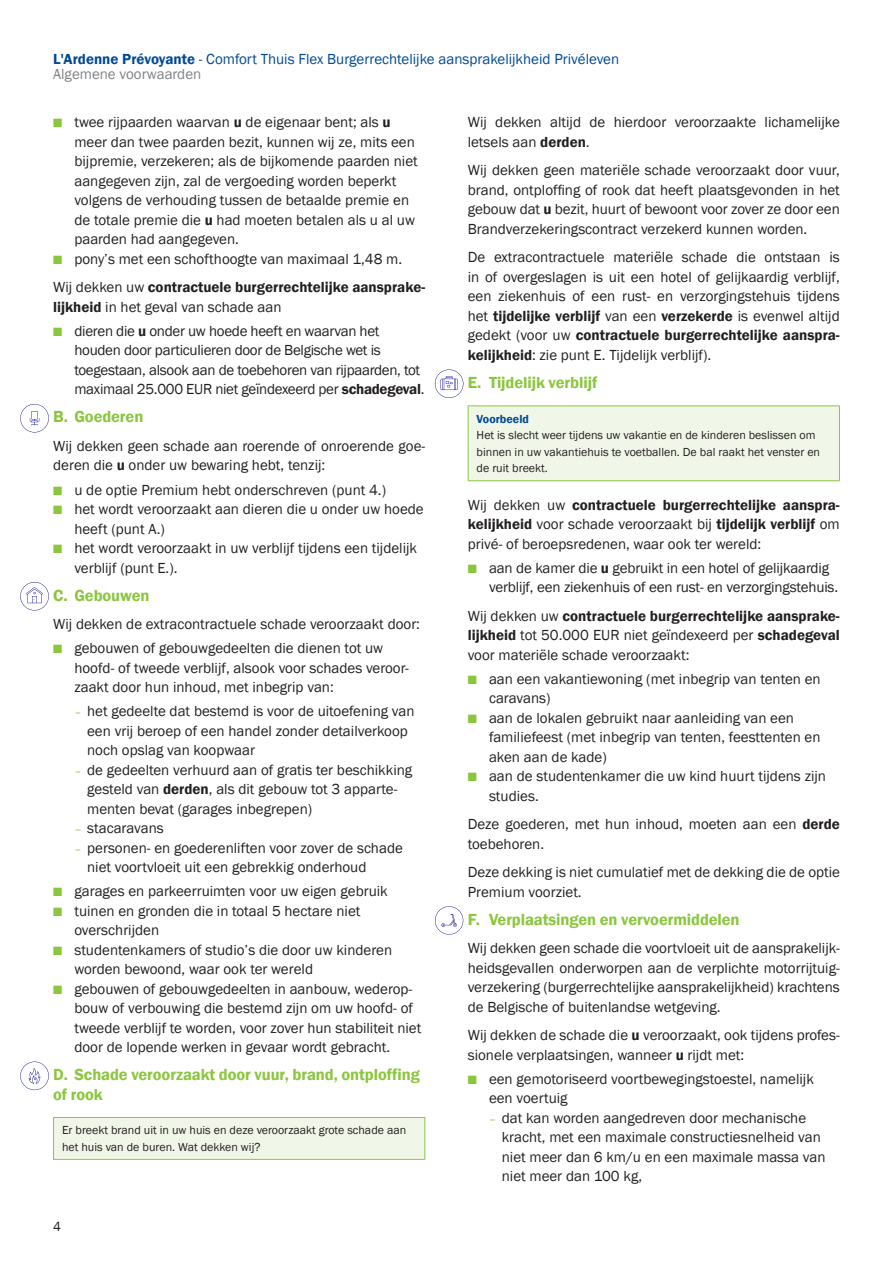
<style>
.page{position:relative;width:893px;height:1263px;background:#fff}
.page>*{position:absolute;margin:0;border:0;box-sizing:border-box;transform-origin:0 0}
.t1{font:600 16.5px/19.5px "Franklin Gothic";letter-spacing:-.005em;color:#8bc63e}
.P_-_Body{font:15px/19.5px "Franklin Gothic";color:#231f20}
.P_-_Body-2{font:15px/19.5px "Franklin Gothic";letter-spacing:-.02em;color:#231f20}
.t2{font:15px/15px "Franklin Gothic";color:#004994}
.P_-_Body-3{font:600 15px/19.5px "Franklin Gothic";color:#231f20}
.t3{font:13.5px "Franklin Gothic";color:#231f20}
.T_-_Body_tabel{font:12px/16.5px "Franklin Gothic";color:#231f20}
.T_-_Titel_blauw{font:600 12px "Franklin Gothic";color:#004994}
.s1{font-weight:600}
.s2{color:#808285}
.s3{color:#8bc63e}
.s4{font-size:12px;color:#8bc63e}
.s5{font-weight:400}
</style>
<div class="page">
<div style="left:468px;top:406px;width:371px;height:75px;background:#f1f7e8"></div>
<hr style="left:468px;top:405px;width:372px;height:1px;background:#8bc63e">
<hr style="left:468px;top:406px;width:1px;height:74px;background:#8bc63e">
<hr style="left:839px;top:406px;width:1px;height:74px;background:#8bc63e">
<hr style="left:468px;top:480px;width:372px;height:1px;background:#8bc63e">
<svg style="left:435px;top:369px;width:28px;height:29px"></svg>
<svg style="left:435px;top:906px;width:28px;height:29px"></svg>
<div style="left:54px;top:1117px;width:371px;height:42px;background:#f1f7e8"></div>
<hr style="left:53px;top:1117px;width:372px;height:1px;background:#8bc63e">
<hr style="left:53px;top:1118px;width:1px;height:41px;background:#8bc63e">
<hr style="left:424px;top:1118px;width:1px;height:41px;background:#8bc63e">
<hr style="left:53px;top:1159px;width:372px;height:1px;background:#8bc63e">
<svg style="left:20px;top:404px;width:29px;height:28px"></svg>
<svg style="left:20px;top:582px;width:29px;height:28px"></svg>
<svg style="left:20px;top:1061px;width:29px;height:29px"></svg>
<p class="t2" style="left:53px;top:51px;width:567px"><span class="s1">L'Ardenne Prévoyante</span> - Comfort Thuis Flex Burgerrechtelijke aansprakelijkheid Privéleven<br><span class="s2">Algemene voorwaarden</span></p>
<p class="P_-_Body" style="left:468px;top:113px;width:374px">Wij dekken altijd de hierdoor veroorzaakte lichamelijke letsels aan <span class="s1">derden</span>.</p>
<p class="P_-_Body" style="left:468px;top:161px;width:374px;text-align:justify">Wij dekken geen materiële schade veroorzaakt door vuur, brand, ontploffing of rook dat heeft plaatsgevonden in het gebouw dat <span class="s1">u</span> bezit, huurt of bewoont voor zover ze door een Brandverzekeringscontract verzekerd kunnen worden.</p>
<p class="P_-_Body" style="left:468px;top:248px;width:374px;text-align:justify">De extracontractuele materiële schade die ontstaan is in of overgeslagen is uit een hotel of gelijkaardig verblijf, een ziekenhuis of een rust- en verzorgingstehuis tijdens het <span class="s1">tijdelijke verblijf</span> van een <span class="s1">verzekerde</span> is evenwel altijd gedekt (voor uw <span class="s1">contractuele burgerrechtelijke aanspra&shy;kelijkheid</span>: zie punt E. Tijdelijk verblijf).</p>
<p class="t1" style="left:468px;top:373px;width:131px">E. Tijdelijk verblijf</p>
<p class="T_-_Titel_blauw" style="left:477px;top:411px;width:54px">Voorbeeld</p>
<p class="T_-_Body_tabel" style="left:477px;top:427px;width:345px">Het is slecht weer tijdens uw vakantie en de kinderen beslissen om binnen in uw vakantiehuis te voetballen. De bal raakt het venster en de ruit breekt.</p>
<p class="P_-_Body" style="left:468px;top:495px;width:374px;text-align:justify">Wij dekken uw <span class="s1">contractuele burgerrechtelijke aanspra&shy;kelijkheid</span> voor schade veroorzaakt bij <span class="s1">tijdelijk verblijf</span> om privé- of beroepsredenen, waar ook ter wereld:</p>
<p class="P_-_Body" style="left:489px;top:558px;width:351px;text-indent:-21px"><span class="s3">■</span> aan de kamer die <span class="s1">u</span> gebruikt in een hotel of gelijkaardig verblijf, een ziekenhuis of een rust- en verzorgingstehuis.</p>
<p class="P_-_Body" style="left:468px;top:606px;width:374px;text-align:justify">Wij dekken uw <span class="s1">contractuele burgerrechtelijke aansprake&shy;lijkheid</span> tot 50.000 EUR niet geïndexeerd per <span class="s1">schadegeval </span>voor materiële schade veroorzaakt:</p>
<p class="P_-_Body" style="left:489px;top:669px;width:333px;text-indent:-21px"><span class="s3">■</span> aan een vakantiewoning (met inbegrip van tenten en caravans)</p>
<p class="P_-_Body" style="left:489px;top:708px;width:333px;text-indent:-21px"><span class="s3">■</span> aan de lokalen gebruikt naar aanleiding van een familiefeest (met inbegrip van tenten, feesttenten en aken aan de kade)</p>
<p class="P_-_Body" style="left:489px;top:767px;width:338px;text-indent:-21px"><span class="s3">■</span> aan de studentenkamer die uw kind huurt tijdens zijn studies.</p>
<p class="P_-_Body" style="left:468px;top:815px;width:374px">Deze goederen, met hun inhoud, moeten aan een <span class="s1">derde </span>toebehoren.</p>
<p class="P_-_Body" style="left:468px;top:863px;width:374px">Deze dekking is niet cumulatief met de dekking die de optie<br>Premium voorziet.</p>
<p class="t1" style="left:468px;top:910px;width:273px">F. Verplaatsingen en vervoermiddelen</p>
<p class="P_-_Body" style="left:468px;top:939px;width:374px;text-align:justify">Wij dekken geen schade die voortvloeit uit de aansprakelijk&shy;heidsgevallen onderworpen aan de verplichte motorrijtuig&shy;verzekering (burgerrechtelijke aansprakelijkheid) krachtens de Belgische of buitenlandse wetgeving.</p>
<p class="P_-_Body" style="left:468px;top:1026px;width:374px">Wij dekken de schade die <span class="s1">u</span> veroorzaakt, ook tijdens profes&shy;sionele verplaatsingen, wanneer <span class="s1">u</span> rijdt met:</p>
<p class="P_-_Body" style="left:489px;top:1069px;width:326px;text-indent:-21px"><span class="s3">■</span> een gemotoriseerd voortbewegingstoestel, namelijk een voertuig</p>
<p class="P_-_Body" style="left:502px;top:1108px;width:325px;text-indent:-13px"><span class="s4">–</span> dat kan worden aangedreven door mechanische kracht, met een maximale constructiesnelheid van niet meer dan 6 km/u en een maximale massa van niet meer dan 100 kg,</p>
<p class="P_-_Body" style="left:74px;top:113px;width:345px;text-indent:-21px"><span class="s3">■</span> twee rijpaarden waarvan <span class="s1">u</span> de eigenaar bent; als <span class="s1">u </span>meer dan twee paarden bezit, kunnen wij ze, mits een bijpremie, verzekeren; als de bijkomende paarden niet aangegeven zijn, zal de vergoeding worden beperkt volgens de verhouding tussen de betaalde premie en de totale premie die <span class="s1">u</span> had moeten betalen als u al uw paarden had aangegeven.</p>
<p class="P_-_Body" style="left:53px;top:250px;width:351px"><span class="s3">■</span> pony’s met een schofthoogte van maximaal 1,48 m.</p>
<p class="P_-_Body-3" style="left:53px;top:278px;width:374px"><span class="s5">Wij dekken uw</span> contractuele burgerrechtelijke aansprake&shy;lijkheid <span class="s5">in het geval van schade aan</span></p>
<p class="P_-_Body-2" style="left:74px;top:322px;width:352px;text-indent:-21px"><span class="s3">■</span> dieren die <span class="s1">u</span> onder uw hoede heeft en waarvan het houden door particulieren door de Belgische wet is toegestaan, alsook aan de toebehoren van rijpaarden, tot maximaal 25.000 EUR niet geïndexeerd per <span class="s1">schadegeval</span>.</p>
<p class="t1" style="left:53px;top:407px;width:92px">B. Goederen</p>
<p class="P_-_Body" style="left:53px;top:437px;width:374px">Wij dekken geen schade aan roerende of onroerende goe&shy;deren die <span class="s1">u</span> onder uw bewaring hebt, tenzij:</p>
<p class="P_-_Body" style="left:53px;top:480px;width:334px"><span class="s3">■</span> u de optie Premium hebt onderschreven (punt 4.)</p>
<p class="P_-_Body" style="left:74px;top:500px;width:351px;text-indent:-21px"><span class="s3">■</span> het wordt veroorzaakt aan dieren die u onder uw hoede heeft (punt A.)</p>
<p class="P_-_Body" style="left:74px;top:539px;width:344px;text-indent:-21px"><span class="s3">■</span> het wordt veroorzaakt in uw verblijf tijdens een tijdelijk verblijf (punt E.).</p>
<p class="t1" style="left:53px;top:585px;width:98px">C. Gebouwen</p>
<p class="P_-_Body" style="left:53px;top:615px;width:368px">Wij dekken de extracontractuele schade veroorzaakt door:</p>
<p class="P_-_Body" style="left:74px;top:639px;width:336px;text-indent:-21px"><span class="s3">■</span> gebouwen of gebouwgedeelten die dienen tot uw hoofd- of tweede verblijf, alsook voor schades veroor&shy;zaakt door hun inhoud, met inbegrip van:</p>
<p class="P_-_Body" style="left:87px;top:702px;width:329px;text-indent:-13px"><span class="s4">–</span> het gedeelte dat bestemd is voor de uitoefening van een vrij beroep of een handel zonder detailverkoop noch opslag van koopwaar</p>
<p class="P_-_Body" style="left:87px;top:760px;width:327px;text-indent:-13px"><span class="s4">–</span> de gedeelten verhuurd aan of gratis ter beschikking gesteld van <span class="s1">derden</span>, als dit gebouw tot 3 apparte&shy;menten bevat (garages inbegrepen)</p>
<p class="P_-_Body" style="left:74px;top:819px;width:91px"><span class="s4">–</span> stacaravans</p>
<p class="P_-_Body" style="left:87px;top:838px;width:317px;text-indent:-13px"><span class="s4">–</span> personen- en goederenliften voor zover de schade niet voortvloeit uit een gebrekkig onderhoud</p>
<p class="P_-_Body" style="left:53px;top:882px;width:336px"><span class="s3">■</span> garages en parkeerruimten voor uw eigen gebruik</p>
<p class="P_-_Body" style="left:74px;top:901px;width:287px;text-indent:-21px"><span class="s3">■</span> tuinen en gronden die in totaal 5 hectare niet overschrijden</p>
<p class="P_-_Body" style="left:74px;top:940px;width:319px;text-indent:-21px"><span class="s3">■</span> studentenkamers of studio’s die door uw kinderen worden bewoond, waar ook ter wereld</p>
<p class="P_-_Body" style="left:74px;top:979px;width:348px;text-indent:-21px"><span class="s3">■</span> gebouwen of gebouwgedeelten in aanbouw, wederop&shy;bouw of verbouwing die bestemd zijn om uw hoofd- of tweede verblijf te worden, voor zover hun stabiliteit niet door de lopende werken in gevaar wordt gebracht.</p>
<p class="t1" style="left:53px;top:1065px;width:368px">D. Schade veroorzaakt door vuur, brand, ontploffing of rook</p>
<p class="T_-_Body_tabel" style="left:62px;top:1122px;width:346px">Er breekt brand uit in uw huis en deze veroorzaakt grote schade aan het huis van de buren. Wat dekken wij?</p>
<p class="t3" style="left:53px;top:1218px;width:9px">4</p>
</div>
